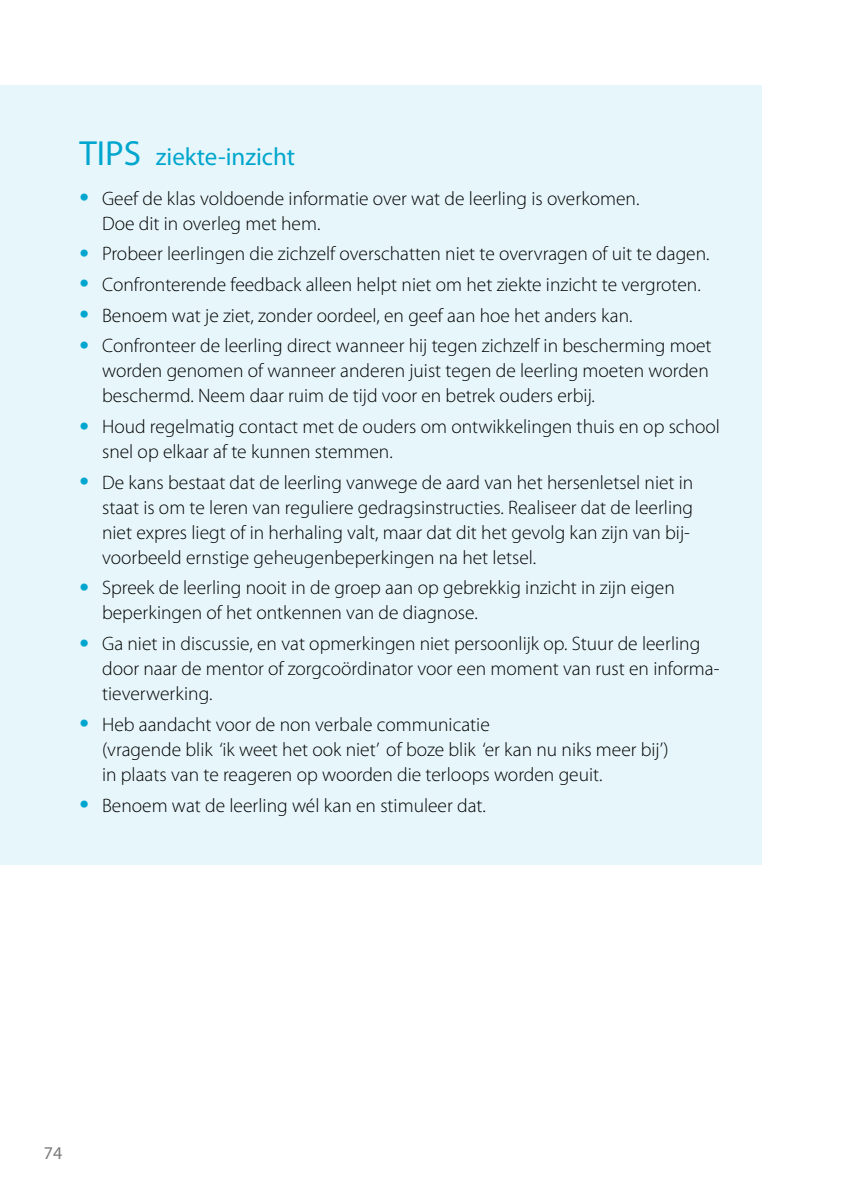
<style>
.page{position:relative;width:842px;height:1191px;background:#fff}
.page>*{position:absolute;margin:0;border:0;box-sizing:border-box;transform-origin:0 0}
.t1{font:25px "Myriad Pro";color:#00a6ce}
.t2{font:300 19.6px/25px "Myriad Pro";color:#000}
.t3{font:18px "Myriad Pro";color:#7c7b7b}
.s1{font-size:35px}
.s2{font-weight:400;font-size:34px;color:#00a6ce}
</style>
<div class="page">
<div style="left:0;top:85px;width:761px;height:780px;background:#e6f6fa"></div>
<p class="t1" style="left:79px;top:141px;width:217px"><span class="s1">TIPS</span> ziekte-inzicht</p>
<p class="t2" style="left:102px;top:185px;width:539px;text-indent:-23px"><span class="s2">•</span> Geef de klas voldoende informatie over wat de leerling is overkomen.<br>Doe dit in overleg met hem.</p>
<p class="t2" style="left:79px;top:241px;width:632px"><span class="s2">•</span> Probeer leerlingen die zichzelf overschatten niet te overvragen of uit te dagen.</p>
<p class="t2" style="left:79px;top:272px;width:623px"><span class="s2">•</span> Confronterende feedback alleen helpt niet om het ziekte inzicht te vergroten.</p>
<p class="t2" style="left:79px;top:302px;width:555px"><span class="s2">•</span> Benoem wat je ziet, zonder oordeel, en geef aan hoe het anders kan.</p>
<p class="t2" style="left:102px;top:333px;width:611px;text-indent:-23px"><span class="s2">•</span> Confronteer de leerling direct wanneer hij tegen zichzelf in bescherming moet worden genomen of wanneer anderen juist tegen de leerling moeten worden beschermd. Neem daar ruim de tijd voor en betrek ouders erbij.</p>
<p class="t2" style="left:102px;top:414px;width:619px;text-indent:-23px"><span class="s2">•</span> Houd regelmatig contact met de ouders om ontwikkelingen thuis en op school snel op elkaar af te kunnen stemmen.</p>
<p class="t2" style="left:102px;top:469px;width:593px;text-indent:-23px"><span class="s2">•</span> De kans bestaat dat de leerling vanwege de aard van het hersenletsel niet in staat is om te leren van reguliere gedragsinstructies. Realiseer dat de leerling niet expres liegt of in herhaling valt, maar dat dit het gevolg kan zijn van bij&shy;voorbeeld ernstige geheugenbeperkingen na het letsel.</p>
<p class="t2" style="left:102px;top:575px;width:574px;text-indent:-23px"><span class="s2">•</span> Spreek de leerling nooit in de groep aan op gebrekkig inzicht in zijn eigen beperkingen of het ontkennen van de diagnose.</p>
<p class="t2" style="left:102px;top:631px;width:619px;text-indent:-23px"><span class="s2">•</span> Ga niet in discussie, en vat opmerkingen niet persoonlijk op. Stuur de leerling door naar de mentor of zorgcoördinator voor een moment van rust en informa&shy;tieverwerking.</p>
<p class="t2" style="left:102px;top:711px;width:568px;text-indent:-23px"><span class="s2">•</span> Heb aandacht voor de non verbale communicatie<br>(vragende blik ‘ik weet het ook niet’ of boze blik ‘er kan nu niks meer bij’) in plaats van te reageren op woorden die terloops worden geuit.</p>
<p class="t2" style="left:79px;top:792px;width:408px"><span class="s2">•</span> Benoem wat de leerling wél kan en stimuleer dat.</p>
<p class="t3" style="left:44px;top:1142px;width:20px">74</p>
</div>
